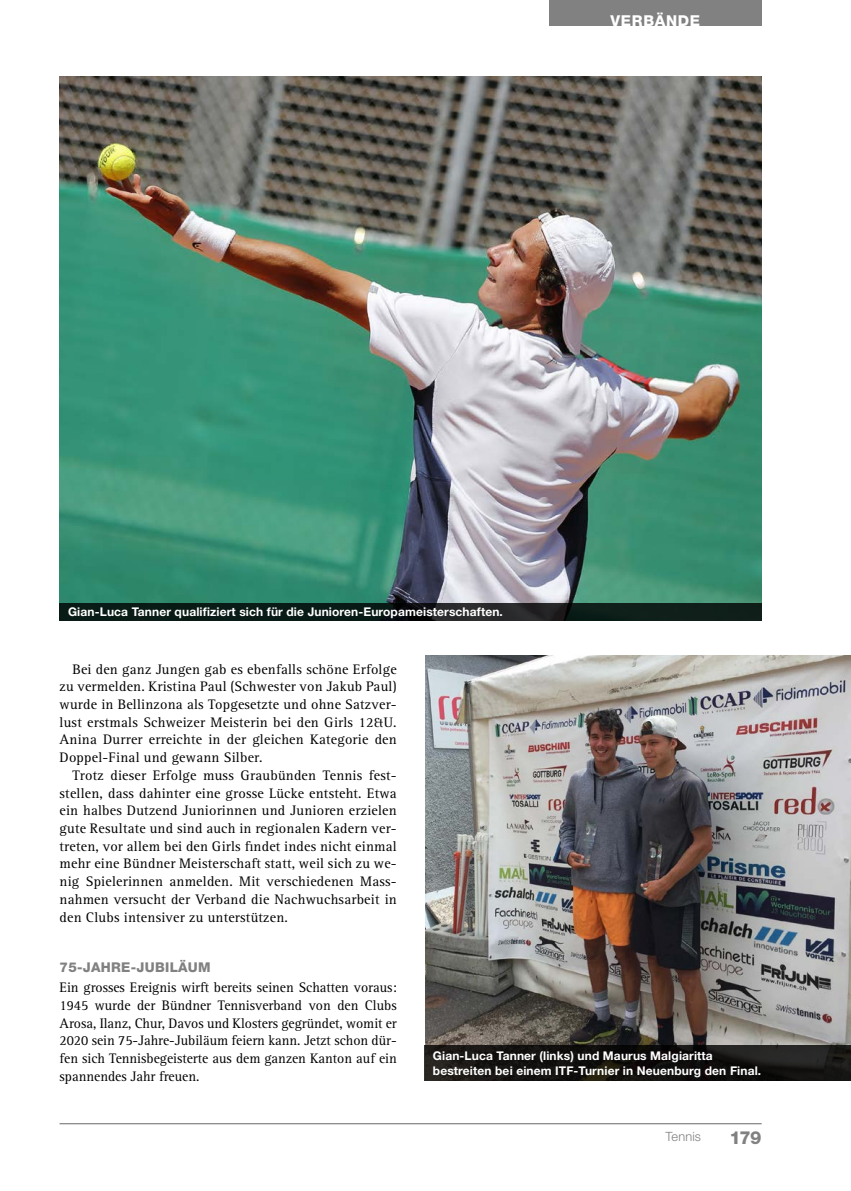
<style>
.page{position:relative;width:851px;height:1191px;background:#fff}
.page>*{position:absolute;margin:0;border:0;box-sizing:border-box;transform-origin:0 0}
.Fusszeile_Pagina_rec{font:800 18px "Helvetica Neue LT Std";color:#818181}
.t1{font:800 15px "Helvetica Neue LT Std";letter-spacing:.05em;color:#fff}
.Grundschrift_mit_Ein{font:14.25px/17.7px "Rotis Serif Std";letter-spacing:.015em;color:#000;text-align:justify}
.Grundschrift_ohne_Ei{font:14.25px/17.7px "Rotis Serif Std";color:#000;text-align:justify}
.Untertitel_klein{font:800 13.5px "Helvetica Neue LT Std";letter-spacing:.02em;color:#818181}
.Fusszeile_Pagina_rec-2{font:300 12.75px "Helvetica Neue LT Std";letter-spacing:.01em;color:#818181}
.Bildlegende{font:700 12px/14.4px "Helvetica Neue LT Std";letter-spacing:.01em;color:#fff}
</style>
<div class="page">
<div style="left:549px;top:0;width:212px;height:26px;background:#818181"></div>
<hr style="left:60px;top:1123px;width:701px;height:1px;background:#818181">
<img style="left:425px;top:656px;width:425px;height:389px">
<img style="left:60px;top:77px;width:701px;height:526px">
<svg style="left:424px;top:1045px;width:426px;height:35px;background:#161412"></svg>
<svg style="left:60px;top:603px;width:701px;height:17px;background:#101c19"></svg>
<p class="t1" style="left:610px;top:11px;width:91px">VERBÄNDE</p>
<p class="Bildlegende" style="left:68px;top:604px;width:436px">Gian-Luca Tanner qualifiziert sich für die Junioren-Europameisterschaften.</p>
<p class="Grundschrift_mit_Ein" style="left:60px;top:660px;width:338px;text-indent:13px">Bei den ganz Jungen gab es ebenfalls schöne Erfolge zu vermelden. Kristina Paul (Schwester von Jakub Paul) wurde in Bellinzona als Topgesetzte und ohne Satzver&shy;lust erstmals Schweizer Meisterin bei den Girls 12&amp;U.<br>Anina Durrer erreichte in der gleichen Kategorie den Doppel-Final und gewann Silber.</p>
<p class="Grundschrift_mit_Ein" style="left:60px;top:766px;width:338px;text-indent:13px">Trotz dieser Erfolge muss Graubünden Tennis fest&shy;stellen, dass dahinter eine grosse Lücke entsteht. Etwa ein halbes Dutzend Juniorinnen und Junioren erzielen gute Resultate und sind auch in regionalen Kadern ver&shy;treten, vor allem bei den Girls findet indes nicht einmal mehr eine Bündner Meisterschaft statt, weil sich zu we&shy;nig Spielerinnen anmelden. Mit verschiedenen Mass&shy;nahmen versucht der Verband die Nachwuchsarbeit in den Clubs intensiver zu unterstützen.</p>
<p class="Untertitel_klein" style="left:60px;top:959px;width:153px">75-JAHRE-JUBILÄUM</p>
<p class="Grundschrift_ohne_Ei" style="left:60px;top:979px;width:338px">Ein grosses Ereignis wirft bereits seinen Schatten voraus:<br>1945 wurde der Bündner Tennisverband von den Clubs Arosa, Ilanz, Chur, Davos und Klosters gegründet, womit er 2020 sein 75-Jahre-Jubiläum feiern kann. Jetzt schon dür&shy;fen sich Tennisbegeisterte aus dem ganzen Kanton auf ein spannendes Jahr freuen.</p>
<p class="Bildlegende" style="left:433px;top:1048px;width:330px">Gian-Luca Tanner (links) und Maurus Malgiaritta bestreiten bei einem ITF-Turnier in Neuenburg den Final.</p>
<p class="Fusszeile_Pagina_rec-2" style="left:665px;top:1128px;width:37px">Tennis</p>
<p class="Fusszeile_Pagina_rec" style="left:729px;top:1127px;width:34px">179</p>
</div>
